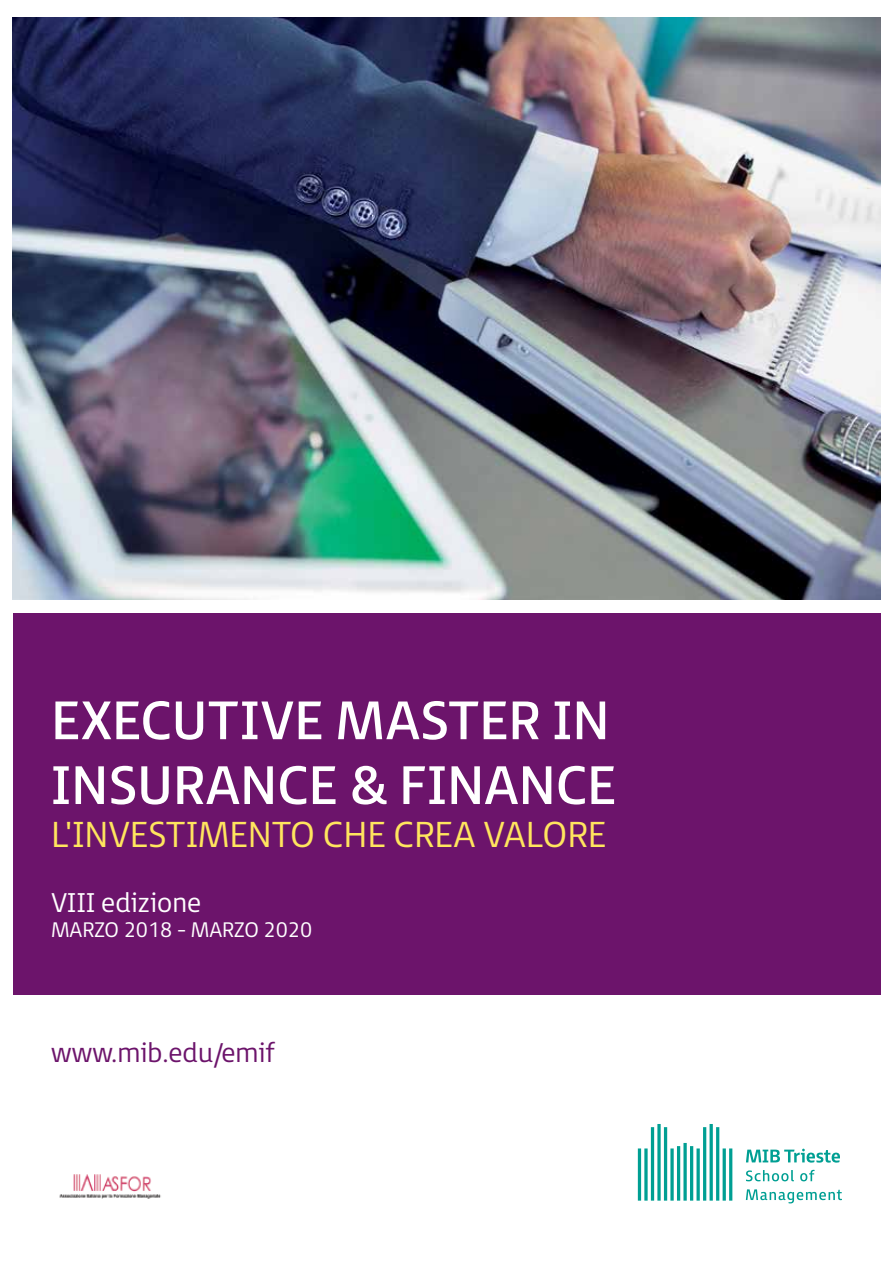
<style>
.page{position:relative;width:893px;height:1263px;background:#fff}
.page>*{position:absolute;margin:0;border:0;box-sizing:border-box;transform-origin:0 0}
.t1{font:54px/64.8px "FS Millbank";color:#fff}
.t2{font:300 36px "FS Millbank";color:#ffe55e}
.t3{font:300 27px "FS Millbank";color:#6c146b}
.t4{font:300 27px "FS Millbank";color:#fff}
.t5{font:300 21px "FS Millbank";color:#fff}
</style>
<div class="page">
<img style="left:13px;top:17px;width:867px;height:583px">
<div style="left:13px;top:613px;width:867px;height:381px;background:#6c146b"></div>
<img style="left:59px;top:1175px;width:102px;height:24px">
<svg style="left:638px;top:1124px;width:204px;height:79px"></svg>
<p class="t1" style="left:51px;top:681px;width:566px">EXECUTIVE MASTER IN<br>INSURANCE &amp; FINANCE</p>
<p class="t2" style="left:51px;top:805px;width:557px">L'INVESTIMENTO CHE CREA VALORE</p>
<p class="t4" style="left:51px;top:881px;width:152px">VIII edizione</p>
<p class="t5" style="left:51px;top:913px;width:263px">MARZO 2018 - MARZO 2020</p>
<p class="t3" style="left:51px;top:1030px;width:226px">www.mib.edu/emif</p>
</div>
